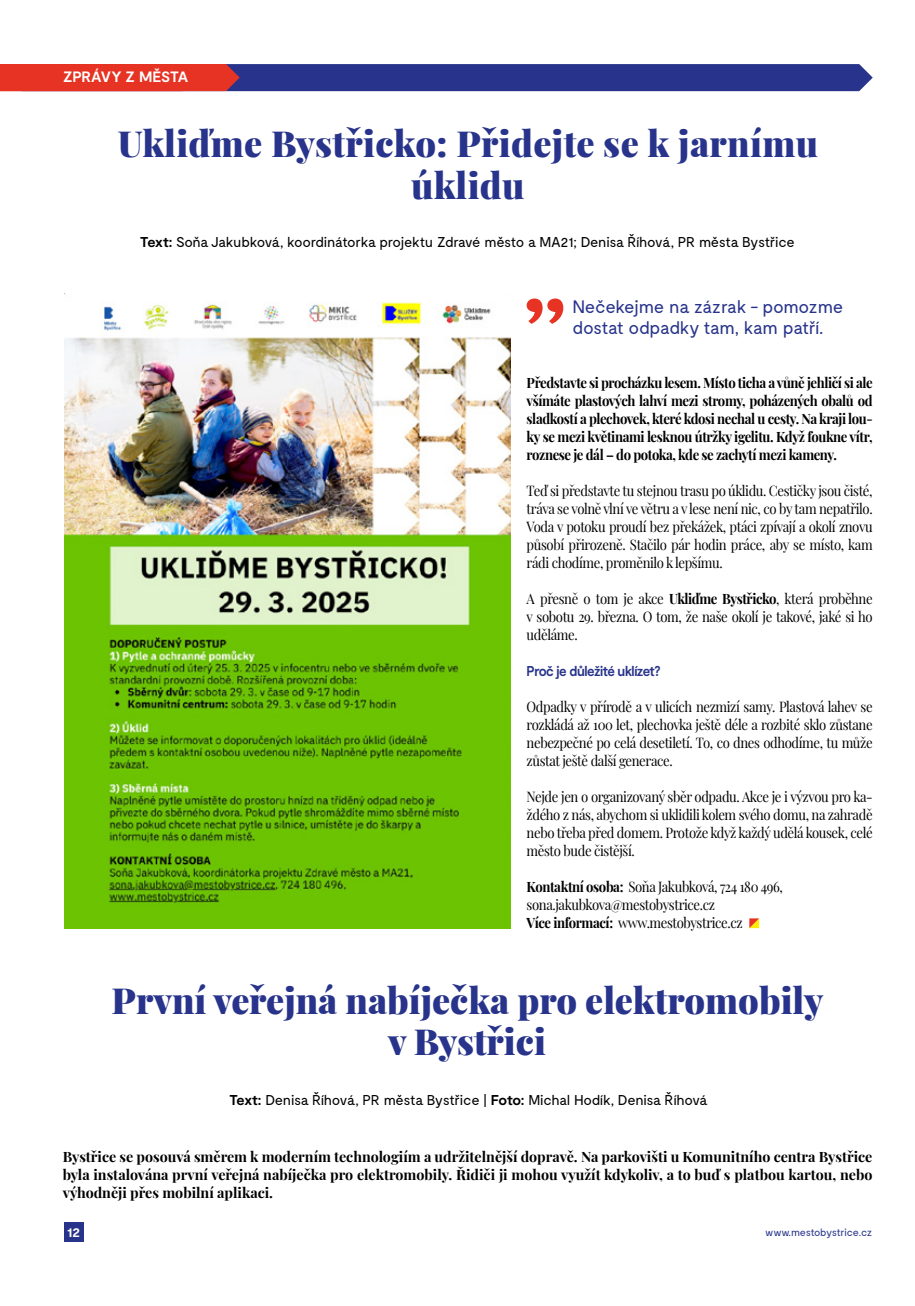
<style>
.page{position:relative;width:915px;height:1306px;background:#fff}
.page>*{position:absolute;margin:0;border:0;box-sizing:border-box;transform-origin:0 0}
.t1{font:900 36px/42px "Playfair Display";color:#28348b;text-align:center}
.t2{font:18px/21.6px "Moderat";letter-spacing:-.025em;color:#28348b}
.t3{font:700 15px "Moderat";letter-spacing:-.015em;color:#fff}
.t4{font:14.25px/18px "Playfair Display";letter-spacing:-.03em;color:#000;text-align:justify;scale:.92 1}
.t5{font:700 14.25px/18px "Playfair Display";letter-spacing:-.03em;color:#000;text-align:justify;scale:.92 1}
.t6{font:700 14.25px/18px "Playfair Display";letter-spacing:-.03em;color:#000;text-align:justify}
.t7{font:14.25px "Moderat";letter-spacing:-.03em;color:#000}
.t8{font:700 14.25px "Moderat";letter-spacing:-.04em;color:#28348b;scale:.92 1}
.t9{font:700 13.5px "Moderat";color:#fff}
.t10{font:10.5px "Moderat";letter-spacing:-.03em;color:#28348b}
.s1{font-weight:700}
</style>
<div class="page">
<div style="left:64px;top:1222px;width:19px;height:20px;background:#28348b"></div>
<svg style="left:0;top:64px;width:872px;height:27px;background:#5c3570"></svg>
<svg style="left:749px;top:918px;width:9px;height:10px"></svg>
<img style="left:64px;top:302px;width:446px;height:626px">
<svg style="left:526px;top:298px;width:37px;height:26px"></svg>
<p class="t3" style="left:63px;top:68px;width:127px">ZPRÁVY Z MĚSTA</p>
<h1 class="t1" style="left:118px;top:119px;width:701px">Ukliďme Bystřicko: Přidejte se k jarnímu úklidu</h1>
<p class="t7" style="left:140px;top:234px;width:656px"><span class="s1">Text:</span> Soňa Jakubková, koordinátorka projektu Zdravé město a MA21; Denisa Říhová, PR města Bystřice</p>
<p class="t2" style="left:572px;top:296px;width:272px">Nečekejme na zázrak - pomozme dostat odpadky tam, kam patří.</p>
<p class="t5" style="left:526px;top:372px;width:377px">Představte si procházku lesem. Místo ticha a vůně jehličí si ale všímáte plastových lahví mezi stromy, poházených obalů od sladkostí a plechovek, které kdosi nechal u cesty. Na kraji lou&shy;ky se mezi květinami lesknou útržky igelitu. Když foukne vítr, roznese je dál – do potoka, kde se zachytí mezi kameny.</p>
<p class="t4" style="left:526px;top:480px;width:377px">Teď si představte tu stejnou trasu po úklidu. Cestičky jsou čisté, tráva se volně vlní ve větru a v lese není nic, co by tam nepatřilo.<br>Voda v potoku proudí bez překážek, ptáci zpívají a okolí znovu působí přirozeně. Stačilo pár hodin práce, aby se místo, kam rádi chodíme, proměnilo k lepšímu.</p>
<p class="t4" style="left:526px;top:588px;width:377px">A přesně o tom je akce <span class="s1">Ukliďme Bystřicko</span>, která proběhne v sobotu 29. března. O tom, že naše okolí je takové, jaké si ho uděláme.</p>
<p class="t8" style="left:526px;top:662px;width:147px">Proč je důležité uklízet?</p>
<p class="t4" style="left:526px;top:696px;width:377px">Odpadky v přírodě a v ulicích nezmizí samy. Plastová lahev se rozkládá až 100 let, plechovka ještě déle a rozbité sklo zůstane nebezpečné po celá desetiletí. To, co dnes odhodíme, tu může zůstat ještě další generace.</p>
<p class="t4" style="left:526px;top:786px;width:377px">Nejde jen o organizovaný sběr odpadu. Akce je i výzvou pro ka&shy;ždého z nás, abychom si uklidili kolem svého domu, na zahradě nebo třeba před domem. Protože když každý udělá kousek, celé město bude čistější.</p>
<p class="t4" style="left:526px;top:876px;width:280px;text-align:left"><span class="s1">Kontaktní osoba:</span> Soňa Jakubková, 724 180 496, sona.jakubkova@mestobystrice.cz<br><span class="s1">Více informací:</span> www.mestobystrice.cz</p>
<h1 class="t1" style="left:111px;top:977px;width:713px;line-height:40.5px">První veřejná nabíječka pro elektromobily v Bystřici</h1>
<p class="t7" style="left:229px;top:1092px;width:480px"><span class="s1">Text:</span> Denisa Říhová, PR města Bystřice | <span class="s1">Foto:</span> Michal Hodík, Denisa Říhová</p>
<p class="t6" style="left:63px;top:1146px;width:810px">Bystřice se posouvá směrem k moderním technologiím a udržitelnější dopravě. Na parkovišti u Komunitního centra Bystřice byla instalována první veřejná nabíječka pro elektromobily. Řidiči ji mohou využít kdykoliv, a to buď s platbou kartou, nebo výhodněji přes mobilní aplikaci.</p>
<p class="t9" style="left:67px;top:1224px;width:14px">12</p>
<p class="t10" style="left:765px;top:1226px;width:109px">www.mestobystrice.cz</p>
</div>
